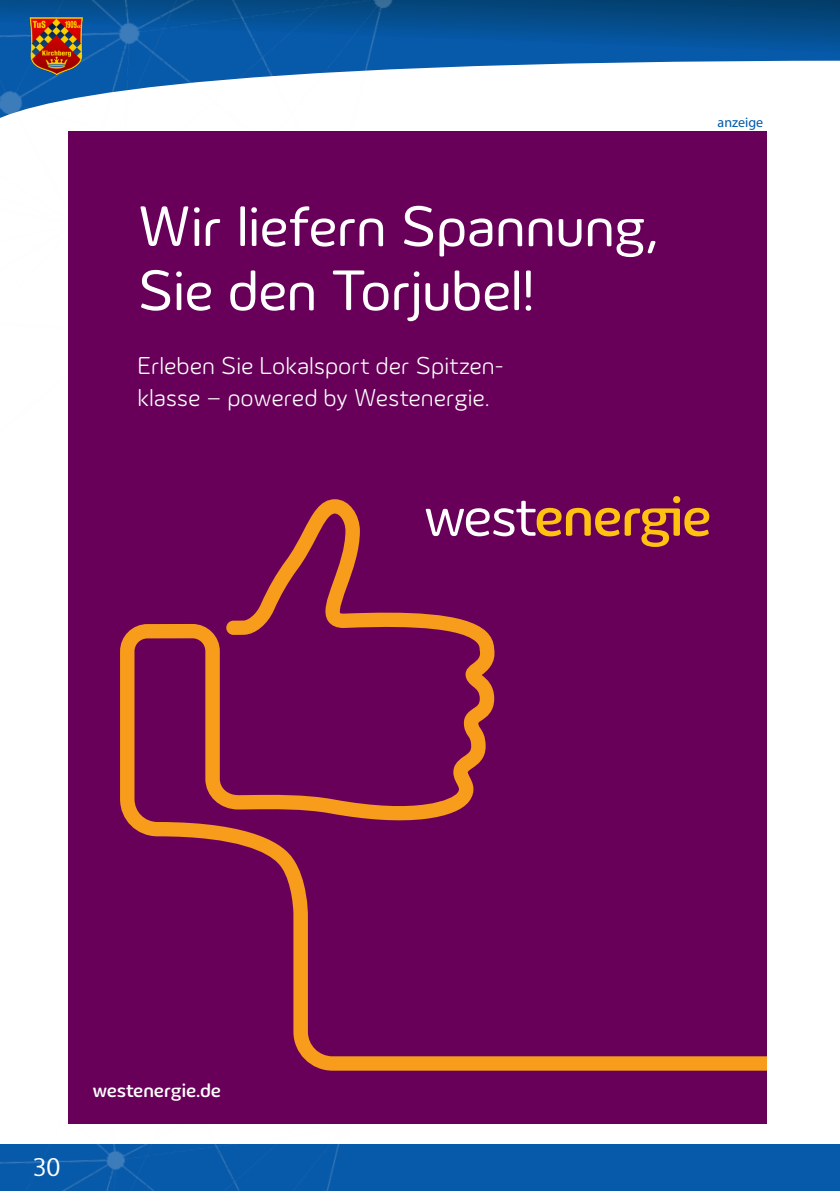
<style>
.page{position:relative;width:840px;height:1191px;background:#fff}
.page>*{position:absolute;margin:0;border:0;box-sizing:border-box;transform-origin:0 0}
.t1{font:58.2px/64.2px "Innogy";letter-spacing:-.01em;color:#fff}
.t2{font:300 25px/31.2px "Innogy";letter-spacing:-.005em;color:#fff}
.t3{font:24px "Oxygen";color:#fff}
.t4{font:500 20px "Innogy";color:#fff}
.t5{font:14px "Myriad Pro";color:#015aaa}
</style>
<div class="page">
<svg style="left:453px;top:0;width:345px;height:150px"></svg>
<img style="left:0;top:0;width:453px;height:118px">
<svg style="left:798px;top:0;width:41px;height:61px;background:#054c8a"></svg>
<div style="left:0;top:1144px;width:839px;height:47px;background:#0759a9"></div>
<img style="left:0;top:1123px;width:404px;height:68px">
<img style="left:24px;top:14px;width:62px;height:62px">
<div style="left:68px;top:131px;width:697px;height:992px;background:#680059"></div>
<svg style="left:120px;top:499px;width:645px;height:571px"></svg>
<svg style="left:425px;top:496px;width:284px;height:51px"></svg>
<h1 class="t1" style="left:137px;top:194px;width:522px">Wir liefern Spannung,<br>Sie den Torjubel!</h1>
<p class="t2" style="left:137px;top:350px;width:367px">Erleben Sie Lokalsport der Spitzen&shy;klasse – powered by Westenergie.</p>
<p class="t5" style="left:717px;top:114px;width:47px">anzeige</p>
<p class="t3" style="left:33px;top:1151px;width:29px">30</p>
<p class="t4" style="left:92px;top:1078px;width:130px">westenergie.de</p>
</div>
